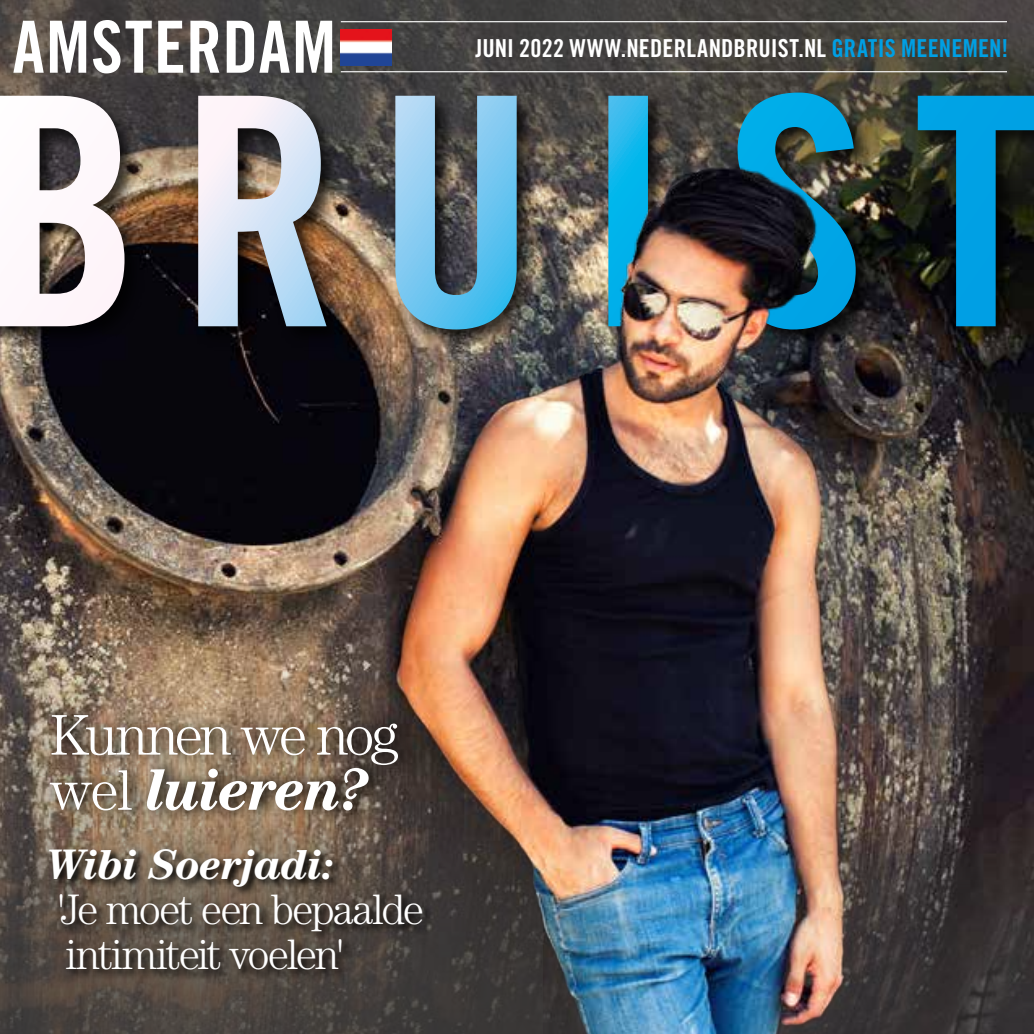
<style>
.page{position:relative;width:1034px;height:1034px;background:#fff}
.page>*{position:absolute;margin:0;border:0;box-sizing:border-box;transform-origin:0 0}
.t1{font:72px "Trade Gothic LT Std Bd Cn 20";letter-spacing:.015em;color:#fff}
.t2{font:italic 700 59.62px "Century LT";letter-spacing:-.03em;color:#fff}
.t3{font:300 57.38px "Century LT";letter-spacing:-.065em;color:#fff}
.t4{font:300 42.75px/45px "Century LT";letter-spacing:-.05em;color:#fff}
.t5{font:italic 700 42.75px "Century Std";letter-spacing:-.02em;color:#fff}
.t6{font:24.75px "Trade Gothic LT Std Bd Cn 20";letter-spacing:.005em;color:#fff}
.s1{color:#009fe3}
.s2{font-weight:300;font-style:normal;font-size:57.38px}
</style>
<div class="page">
<img style="left:0;top:351px;width:1033px;height:478px">
<svg style="left:0;top:0;width:1033px;height:89px;background:#464340"></svg>
<div style="left:0;top:89px;width:1033px;height:262px;background:#000;opacity:.75"></div>
<img style="left:0;top:92px;width:1033px;height:237px">
<svg style="left:0;top:625px;width:381px;height:204px;background:#887460"></svg>
<svg style="left:44px;top:701px;width:337px;height:121px;background:#7d6a56"></svg>
<svg style="left:0;top:829px;width:1033px;height:204px;background:#48413d"></svg>
<svg style="left:48px;top:846px;width:333px;height:134px;background:#554a40"></svg>
<img style="left:381px;top:145px;width:492px;height:888px">
<hr style="left:341px;top:21px;width:665px;height:1px;background:#fff">
<hr style="left:341px;top:71px;width:665px;height:1px;background:#fff">
<img style="left:340px;top:29px;width:51px;height:36px">
<h1 class="t1" style="left:13px;top:3px;width:325px">AMSTERDAM</h1>
<p class="t6" style="left:475px;top:34px;width:534px">JUNI 2022 WWW.NEDERLANDBRUIST.NL <span class="s1">GRATIS MEENEMEN!</span></p>
<h3 class="t3" style="left:50px;top:701px;width:351px">Kunnen we nog</h3>
<h2 class="t2" style="left:50px;top:754px;width:321px"><span class="s2">wel</span> luieren?</h2>
<h3 class="t5" style="left:47px;top:839px;width:289px">Wibi Soerjadi:</h3>
<h3 class="t4" style="left:56px;top:885px;width:369px">'Je moet een bepaalde intimiteit voelen'</h3>
</div>
